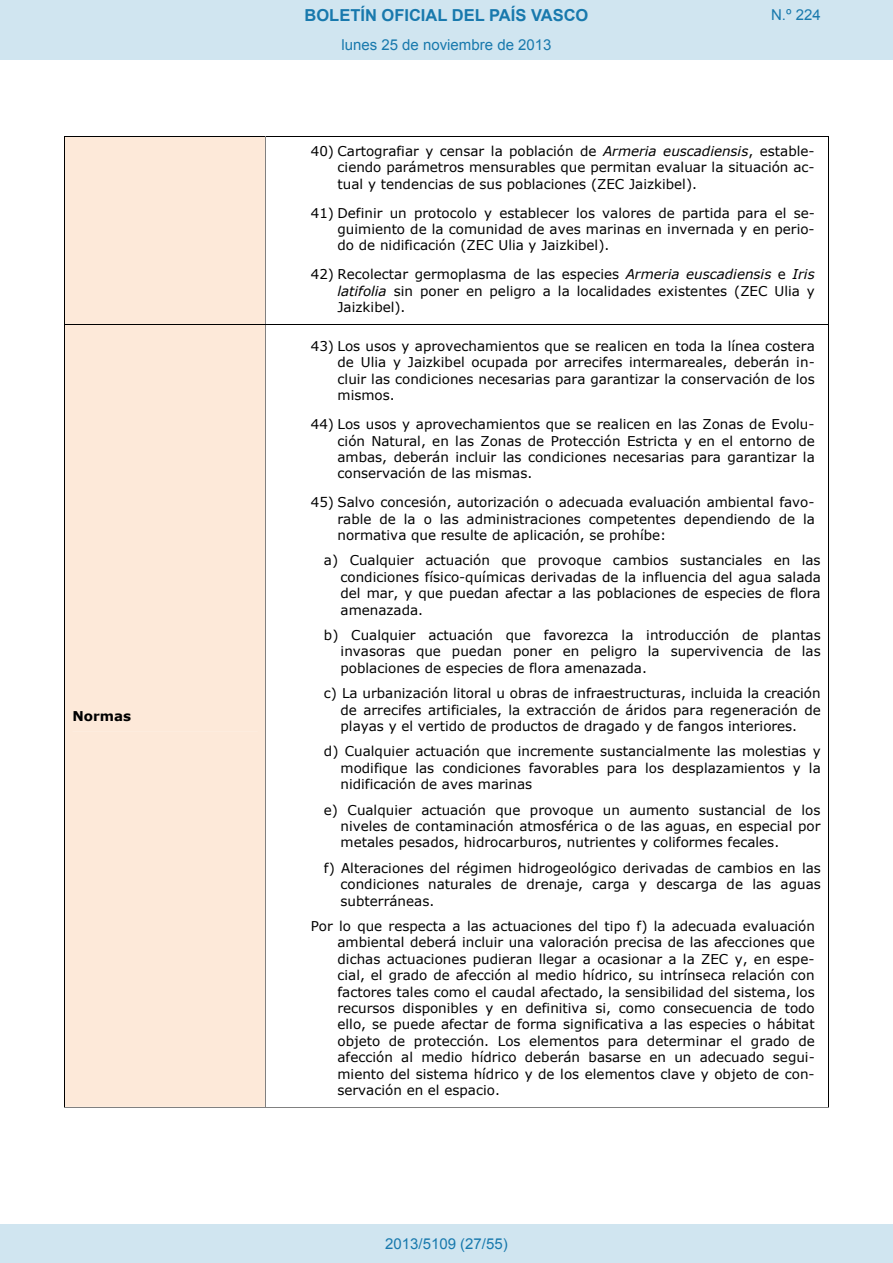
<style>
.page{position:relative;width:893px;height:1263px;background:#fff}
.page>*{position:absolute;margin:0;border:0;box-sizing:border-box;transform-origin:0 0}
.t1{font:700 16.5px "Arial";color:#1879ad}
.Paginacion_Centro{font:15px "Arial";color:#1879ad}
.t2{font:13.5px/16.4px "Verdana";color:#000;text-align:justify}
.t3{font:700 13.5px "Verdana";color:#000}
.s1{font-style:italic}
</style>
<div class="page">
<div style="left:65px;top:137px;width:200px;height:187px;background:#fde9d9"></div>
<hr style="left:64px;top:136px;width:202px;height:1px;background:#000">
<hr style="left:266px;top:136px;width:562px;height:1px;background:#000">
<hr style="left:64px;top:137px;width:1px;height:187px;background:#000">
<hr style="left:265px;top:137px;width:1px;height:187px;background:#808080">
<hr style="left:828px;top:137px;width:1px;height:187px;background:#000">
<div style="left:65px;top:325px;width:200px;height:782px;background:#fde9d9"></div>
<div style="left:72px;top:700px;width:186px;height:31px;background:#fde9d9"></div>
<hr style="left:64px;top:324px;width:202px;height:1px;background:#000">
<hr style="left:266px;top:324px;width:562px;height:1px;background:#000">
<hr style="left:64px;top:325px;width:1px;height:783px;background:#000">
<hr style="left:64px;top:1107px;width:201px;height:1px;background:#808080">
<hr style="left:265px;top:325px;width:1px;height:783px;background:#808080">
<hr style="left:266px;top:1107px;width:562px;height:1px;background:#808080">
<hr style="left:828px;top:325px;width:1px;height:783px;background:#000">
<div style="left:0;top:0;width:893px;height:60px;background:#d0e5f0"></div>
<div style="left:0;top:1225px;width:893px;height:38px;background:#d0e5f0"></div>
<p class="t3" style="left:72px;top:708px;width:60px">Normas</p>
<p class="t1" style="left:305px;top:4px;width:285px">BOLETÍN OFICIAL DEL PAÍS VASCO</p>
<p class="Paginacion_Centro" style="left:771px;top:5px;width:51px">N.º 224</p>
<p class="Paginacion_Centro" style="left:341px;top:35px;width:212px">lunes 25 de noviembre de 2013</p>
<p class="t2" style="left:338px;top:142px;width:479px;text-indent:-27px">40) Cartografiar y censar la población de <span class="s1">Armeria euscadiensis</span>, estable&shy;ciendo parámetros mensurables que permitan evaluar la situación ac&shy;tual y tendencias de sus poblaciones (ZEC Jaizkibel).</p>
<p class="t2" style="left:338px;top:204px;width:479px;text-indent:-27px">41) Definir un protocolo y establecer los valores de partida para el se&shy;guimiento de la comunidad de aves marinas en invernada y en perio&shy;do de nidificación (ZEC Ulia y Jaizkibel).</p>
<p class="t2" style="left:338px;top:266px;width:479px;text-indent:-27px">42) Recolectar germoplasma de las especies <span class="s1">Armeria euscadiensis</span> e <span class="s1">Iris latifolia</span> sin poner en peligro a la localidades existentes (ZEC Ulia y Jaizkibel).</p>
<p class="t2" style="left:338px;top:338px;width:479px;text-indent:-27px">43) Los usos y aprovechamientos que se realicen en toda la línea costera de Ulia y Jaizkibel ocupada por arrecifes intermareales, deberán in&shy;cluir las condiciones necesarias para garantizar la conservación de los mismos.</p>
<p class="t2" style="left:338px;top:416px;width:479px;text-indent:-27px">44) Los usos y aprovechamientos que se realicen en las Zonas de Evolu&shy;ción Natural, en las Zonas de Protección Estricta y en el entorno de ambas, deberán incluir las condiciones necesarias para garantizar la conservación de las mismas.</p>
<p class="t2" style="left:338px;top:494px;width:479px;text-indent:-27px">45) Salvo concesión, autorización o adecuada evaluación ambiental favo&shy;rable de la o las administraciones competentes dependiendo de la normativa que resulte de aplicación, se prohíbe:</p>
<p class="t2" style="left:341px;top:552px;width:482px;text-indent:-17px">a) Cualquier actuación que provoque cambios sustanciales en las condiciones físico-químicas derivadas de la influencia del agua salada del mar, y que puedan afectar a las poblaciones de especies de flora amenazada.</p>
<p class="t2" style="left:341px;top:627px;width:482px;text-indent:-17px">b) Cualquier actuación que favorezca la introducción de plantas invasoras que puedan poner en peligro la supervivencia de las poblaciones de especies de flora amenazada.</p>
<p class="t2" style="left:341px;top:685px;width:482px;text-indent:-17px">c) La urbanización litoral u obras de infraestructuras, incluida la creación de arrecifes artificiales, la extracción de áridos para regeneración de playas y el vertido de productos de dragado y de fangos interiores.</p>
<p class="t2" style="left:341px;top:743px;width:482px;text-indent:-17px">d) Cualquier actuación que incremente sustancialmente las molestias y modifique las condiciones favorables para los desplazamientos y la nidificación de aves marinas</p>
<p class="t2" style="left:341px;top:801px;width:481px;text-indent:-17px">e) Cualquier actuación que provoque un aumento sustancial de los niveles de contaminación atmosférica o de las aguas, en especial por metales pesados, hidrocarburos, nutrientes y coliformes fecales.</p>
<p class="t2" style="left:341px;top:859px;width:482px;text-indent:-17px">f) Alteraciones del régimen hidrogeológico derivadas de cambios en las condiciones naturales de drenaje, carga y descarga de las aguas subterráneas.</p>
<p class="t2" style="left:337px;top:918px;width:479px;text-indent:-27px">Por lo que respecta a las actuaciones del tipo f) la adecuada evaluación ambiental deberá incluir una valoración precisa de las afecciones que dichas actuaciones pudieran llegar a ocasionar a la ZEC y, en espe&shy;cial, el grado de afección al medio hídrico, su intrínseca relación con factores tales como el caudal afectado, la sensibilidad del sistema, los recursos disponibles y en definitiva si, como consecuencia de todo ello, se puede afectar de forma significativa a las especies o hábitat objeto de protección. Los elementos para determinar el grado de afección al medio hídrico deberán basarse en un adecuado segui&shy;miento del sistema hídrico y de los elementos clave y objeto de con&shy;servación en el espacio.</p>
<p class="Paginacion_Centro" style="left:385px;top:1234px;width:124px">2013/5109 (27/55)</p>
</div>
